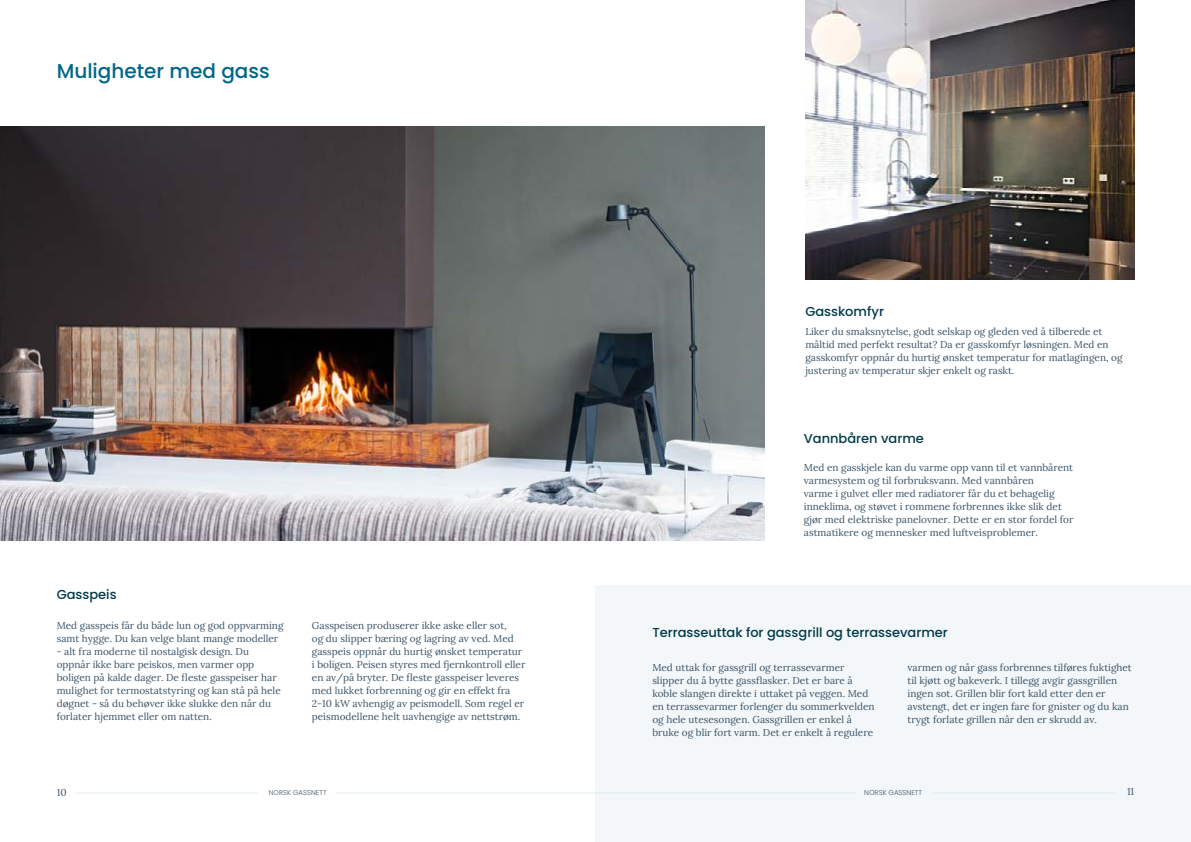
<style>
.page{position:relative;width:1191px;height:842px;background:#fff}
.page>*{position:absolute;margin:0;border:0;box-sizing:border-box;transform-origin:0 0}
.t1{font:500 20px "Poppins";color:#006689}
.t2{font:500 13px "Poppins";color:#003b4a}
.t3{font:10px/13px "Lora";color:#3a5469}
.t4{font:10px "Lora";color:#405469}
.t5{font:300 7px "Poppins";color:#405469}
</style>
<div class="page">
<hr style="left:75px;top:792px;width:183px;height:1px;background:#006182">
<hr style="left:335px;top:792px;width:260px;height:1px;background:#006182">
<img style="left:0;top:126px;width:764px;height:414px">
<div style="left:595px;top:585px;width:596px;height:257px;background:#f3f7f9"></div>
<img style="left:805px;top:0;width:329px;height:279px">
<h1 class="t1" style="left:57px;top:59px;width:215px">Muligheter med gass</h1>
<h2 class="t2" style="left:57px;top:587px;width:61px">Gasspeis</h2>
<p class="t3" style="left:57px;top:618px;width:228px">Med gasspeis får du både lun og god oppvarming samt hygge. Du kan velge blant mange modeller</p>
<p class="t3" style="left:57px;top:644px;width:226px">- alt fra moderne til nostalgisk design. Du oppnår ikke bare peiskos, men varmer opp boligen på kalde dager. De fleste gasspeiser har mulighet for termostatstyring og kan stå på hele døgnet - så du behøver ikke slukke den når du forlater hjemmet eller om natten.</p>
<p class="t3" style="left:312px;top:618px;width:215px">Gasspeisen produserer ikke aske eller sot,<br>og du slipper bæring og lagring av ved. Med gasspeis oppnår du hurtig ønsket temperatur i boligen. Peisen styres med fjernkontroll eller en av/på bryter. De fleste gasspeiser leveres med lukket forbrenning og gir en effekt fra 2-10 kW avhengig av peismodell. Som regel er peismodellene helt uavhengige av nettstrøm.</p>
<h2 class="t2" style="left:805px;top:304px;width:80px">Gasskomfyr</h2>
<p class="t3" style="left:805px;top:324px;width:319px">Liker du smaksnytelse, godt selskap og gleden ved å tilberede et måltid med perfekt resultat? Da er gasskomfyr løsningen. Med en gasskomfyr oppnår du hurtig ønsket temperatur for matlagingen, og justering av temperatur skjer enkelt og raskt.</p>
<h2 class="t2" style="left:804px;top:431px;width:121px">Vannbåren varme</h2>
<p class="t3" style="left:804px;top:460px;width:271px">Med en gasskjele kan du varme opp vann til et vannbårent varmesystem og til forbruksvann. Med vannbåren<br>varme i gulvet eller med radiatorer får du et behagelig inneklima, og støvet i rommene forbrennes ikke slik det gjør med elektriske panelovner. Dette er en stor fordel for astmatikere og mennesker med luftveisproblemer.</p>
<h2 class="t2" style="left:652px;top:625px;width:297px">Terrasseuttak for gassgrill og terrassevarmer</h2>
<p class="t3" style="left:652px;top:660px;width:224px">Med uttak for gassgrill og terrassevarmer slipper du å bytte gassflasker. Det er bare å koble slangen direkte i uttaket på veggen. Med en terrassevarmer forlenger du sommerkvelden og hele utesesongen. Gassgrillen er enkel å bruke og blir fort varm. Det er enkelt å regulere</p>
<p class="t3" style="left:907px;top:660px;width:226px">varmen og når gass forbrennes tilføres fuktighet til kjøtt og bakeverk. I tillegg avgir gassgrillen ingen sot. Grillen blir fort kald etter den er avstengt, det er ingen fare for gnister og du kan trygt forlate grillen når den er skrudd av.</p>
<p class="t4" style="left:57px;top:785px;width:11px">10</p>
<p class="t5" style="left:269px;top:789px;width:59px">NORSK GASSNETT</p>
<p class="t5" style="left:864px;top:789px;width:59px">NORSK GASSNETT</p>
<p class="t4" style="left:1127px;top:784px;width:9px">11</p>
</div>
